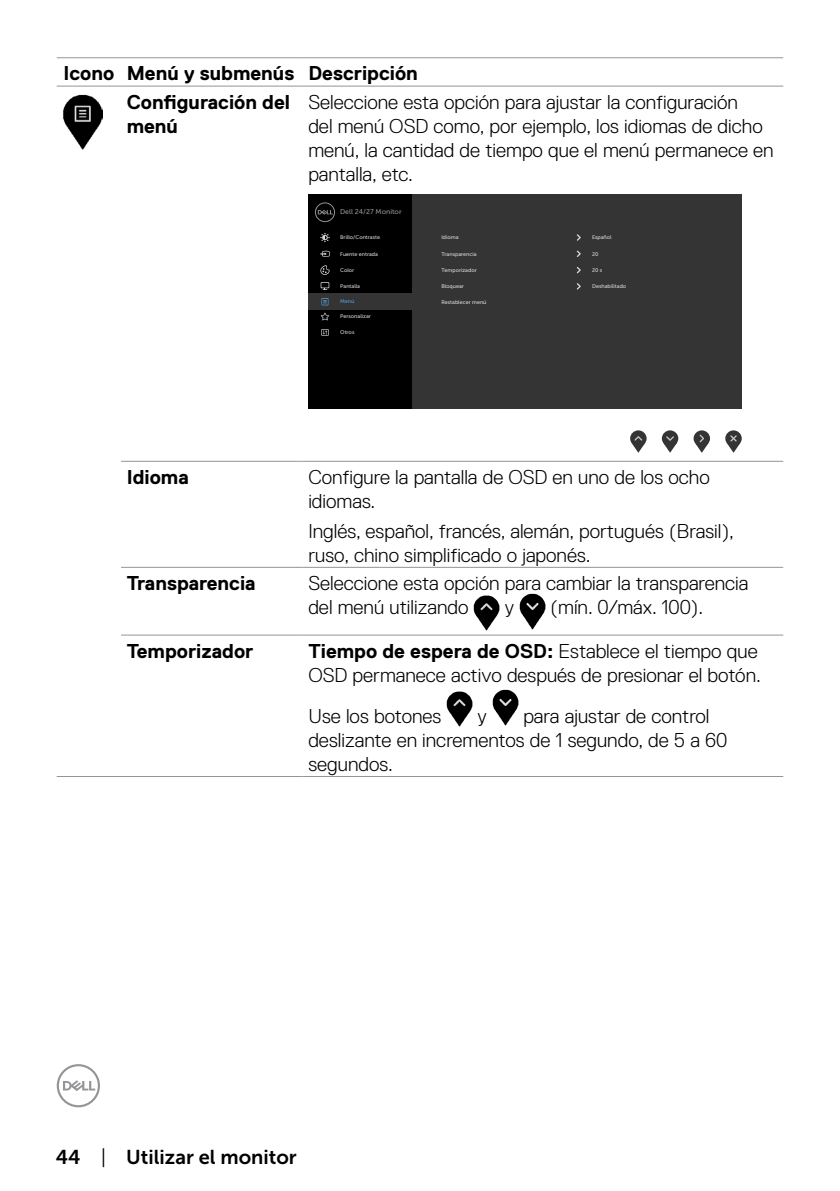
<style>
.page{position:relative;width:840px;height:1191px;background:#fff}
.page>*{position:absolute;margin:0;border:0;box-sizing:border-box;transform-origin:0 0}
.t1{font:300 20px/24px "Dell Replica";color:#000}
.t2{font:700 20px/28.8px "Dell Replica";color:#000}
.t3{font:20px "Museo Sans For Dell 700";color:#000}
.t4{font:6.8px "Museo Sans For Dell 500";color:#939393}
.t5{font:5.2px "Museo Sans For Dell 500";color:#d9d9d9}
.t6{font:5.2px "Museo Sans For Dell 500";color:#5b9bd5}
.s1{font-weight:700}
.s2{font-family:"Museo Sans For Dell 300"}
</style>
<div class="page">
<svg style="left:57px;top:1064px;width:43px;height:43px"></svg>
<hr style="left:57px;top:86px;width:64px;height:1px;background:#939598">
<hr style="left:121px;top:86px;width:181px;height:1px;background:#939598">
<hr style="left:302px;top:86px;width:480px;height:1px;background:#939598">
<hr style="left:57px;top:57px;width:64px;height:1px;background:#939598">
<hr style="left:121px;top:57px;width:181px;height:1px;background:#939598">
<hr style="left:302px;top:57px;width:480px;height:1px;background:#939598">
<hr style="left:121px;top:461px;width:181px;height:1px;background:#939598">
<hr style="left:302px;top:461px;width:480px;height:1px;background:#939598">
<hr style="left:121px;top:567px;width:181px;height:1px;background:#939598">
<hr style="left:302px;top:567px;width:480px;height:1px;background:#939598">
<hr style="left:121px;top:635px;width:181px;height:1px;background:#939598">
<hr style="left:302px;top:635px;width:480px;height:1px;background:#939598">
<hr style="left:121px;top:776px;width:181px;height:1px;background:#939598">
<hr style="left:302px;top:776px;width:480px;height:1px;background:#939598">
<hr style="left:57px;top:776px;width:64px;height:1px;background:#939598">
<img style="left:63px;top:94px;width:40px;height:55px">
<div style="left:308px;top:194px;width:433px;height:215px;background:#343435"></div>
<div style="left:308px;top:194px;width:104px;height:215px;background:#000"></div>
<div style="left:308px;top:293px;width:106px;height:17px;background:#343435"></div>
<svg style="left:315px;top:202px;width:20px;height:20px"></svg>
<svg style="left:320px;top:251px;width:9px;height:6px"></svg>
<svg style="left:320px;top:265px;width:9px;height:10px"></svg>
<svg style="left:320px;top:312px;width:9px;height:9px"></svg>
<svg style="left:320px;top:282px;width:9px;height:6px"></svg>
<svg style="left:321px;top:283px;width:7px;height:7px"></svg>
<svg style="left:321px;top:298px;width:7px;height:7px"></svg>
<svg style="left:322px;top:299px;width:5px;height:6px"></svg>
<svg style="left:321px;top:329px;width:8px;height:7px"></svg>
<svg style="left:321px;top:330px;width:7px;height:5px"></svg>
<svg style="left:320px;top:233px;width:9px;height:9px"></svg>
<svg style="left:629px;top:430px;width:17px;height:16px"></svg>
<svg style="left:631px;top:436px;width:13px;height:17px"></svg>
<svg style="left:661px;top:430px;width:17px;height:16px"></svg>
<svg style="left:663px;top:436px;width:13px;height:17px"></svg>
<svg style="left:693px;top:430px;width:16px;height:16px"></svg>
<svg style="left:695px;top:434px;width:13px;height:19px"></svg>
<svg style="left:724px;top:430px;width:17px;height:16px"></svg>
<svg style="left:726px;top:435px;width:13px;height:18px"></svg>
<svg style="left:576px;top:234px;width:4px;height:7px"></svg>
<svg style="left:576px;top:250px;width:4px;height:7px"></svg>
<svg style="left:576px;top:267px;width:4px;height:6px"></svg>
<svg style="left:576px;top:283px;width:4px;height:7px"></svg>
<img style="left:473px;top:595px;width:26px;height:35px">
<img style="left:519px;top:594px;width:26px;height:35px">
<img style="left:446px;top:691px;width:26px;height:35px">
<img style="left:492px;top:690px;width:26px;height:35px">
<p class="t2" style="left:127px;top:59px;width:292px;text-indent:-63px">Icono Menú y submenús Descripción<br>Configuración del</p>
<p class="t2" style="left:127px;top:112px;width:53px">menú</p>
<p class="t1" style="left:308px;top:90px;width:466px">Seleccione esta opción para ajustar la configuración<br>del menú OSD como, por ejemplo, los idiomas de dicho menú, la cantidad de tiempo que el menú permanece en pantalla, etc.</p>
<p class="t4" style="left:340px;top:208px;width:63px">Dell 24/27 Monitor</p>
<p class="t5" style="left:340px;top:251px;width:39px">Fuente entrada</p>
<p class="t5" style="left:340px;top:267px;width:16px">Color</p>
<p class="t5" style="left:340px;top:235px;width:41px">Brillo/Contraste</p>
<p class="t5" style="left:441px;top:235px;width:19px">Idioma</p>
<p class="t5" style="left:591px;top:235px;width:21px">Español</p>
<p class="t5" style="left:441px;top:251px;width:37px">Transparencia</p>
<p class="t5" style="left:441px;top:267px;width:37px">Temporizador</p>
<p class="t5" style="left:441px;top:283px;width:24px">Bloquear</p>
<p class="t5" style="left:591px;top:251px;width:8px">20</p>
<p class="t5" style="left:591px;top:267px;width:12px">20 s</p>
<p class="t5" style="left:591px;top:283px;width:36px">Deshabilitado</p>
<p class="t5" style="left:340px;top:283px;width:21px">Pantalla</p>
<p class="t6" style="left:340px;top:299px;width:16px">Menú</p>
<p class="t5" style="left:340px;top:330px;width:16px">Otros</p>
<p class="t5" style="left:441px;top:299px;width:47px">Restablecer menú</p>
<p class="t5" style="left:340px;top:313px;width:32px">Personalizar</p>
<p class="t2" style="left:127px;top:463px;width:63px">Idioma</p>
<p class="t1" style="left:308px;top:465px;width:402px">Configure la pantalla de OSD en uno de los ocho idiomas.</p>
<p class="t1" style="left:308px;top:519px;width:427px">Inglés, español, francés, alemán, portugués (Brasil), ruso, chino simplificado o japonés.</p>
<p class="t2" style="left:127px;top:569px;width:130px">Transparencia</p>
<p class="t1" style="left:308px;top:571px;width:441px">Seleccione esta opción para cambiar la transparencia del menú utilizando</p>
<p class="t1" style="left:504px;top:595px;width:11px">y</p>
<p class="t1" style="left:550px;top:595px;width:154px">(mín. 0/máx. 100).</p>
<p class="t2" style="left:127px;top:636px;width:128px">Temporizador</p>
<p class="t1" style="left:308px;top:639px;width:453px"><span class="s1">Tiempo de espera de OSD:</span> Establece el tiempo que<br>OSD permanece activo después de presionar el botón.</p>
<p class="t1" style="left:308px;top:704px;width:134px">Use los botones</p>
<p class="t1" style="left:477px;top:704px;width:11px">y</p>
<p class="t1" style="left:308px;top:704px;width:420px;text-indent:215px">para ajustar de control deslizante en incrementos de 1 segundo, de 5 a 60 segundos.</p>
<p class="t3" style="left:56px;top:1145px;width:242px">44 <span class="s2">|</span> Utilizar el monitor</p>
</div>
